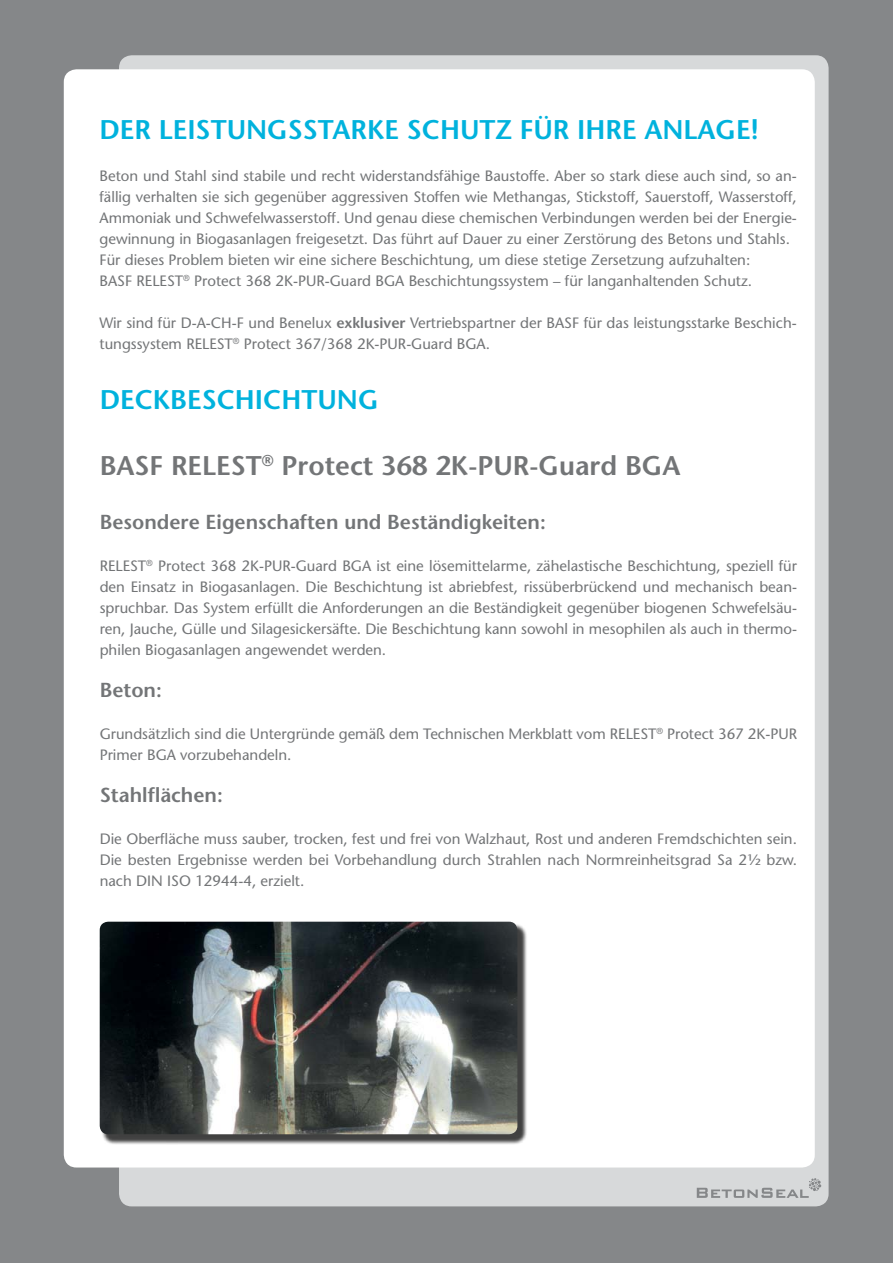
<style>
.page{position:relative;width:893px;height:1263px;background:#858789}
.page>*{position:absolute;margin:0;border:0;box-sizing:border-box;transform-origin:0 0}
.t1{font:600 27px "Stone Sans Std";color:#00b2dd}
.t2{font:600 27px "Stone Sans Std";color:#737577}
.t3{font:600 20.25px "Stone Sans Std";color:#737577}
.t4{font:500 15px/21px "Stone Sans Std";color:#737577}
.s1{font-weight:600}
</style>
<div class="page">
<div style="left:119px;top:55px;width:710px;height:1151px;background:#d7d9da;border-radius:13px"></div>
<div style="left:64px;top:69px;width:751px;height:1098px;background:#fff;border-radius:13px"></div>
<svg style="left:697px;top:1178px;width:124px;height:20px"></svg>
<div style="left:101px;top:923px;width:426px;height:221px;background:#000;opacity:.75"></div>
<img style="left:100px;top:922px;width:417px;height:212px">
<h1 class="t1" style="left:99px;top:113px;width:18px">Der</h1>
<h1 class="t1" style="left:159px;top:113px;width:54px">leistu</h1>
<h1 class="t1" style="left:246px;top:113px;width:39px">ngsstarke</h1>
<h1 class="t1" style="left:407px;top:113px;width:294px">Schutz für ihre Anlage</h1>
<h1 class="t1" style="left:751px;top:113px;width:9px">!</h1>
<p class="t4" style="left:99px;top:165px;width:699px">Beton und Stahl sind stabile und recht widerstandsfähige Baustoffe. Aber so stark diese auch sind, so an&shy;fällig verhalten sie sich gegenüber aggressiven Stoffen wie Methangas, Stickstoff, Sauerstoff, Wasserstoff, Ammoniak und Schwefelwasserstoff. Und genau diese chemischen Verbindungen werden bei der Energie&shy;gewinnung in Biogasanlagen freigesetzt. Das führt auf Dauer zu einer Zerstörung des Betons und Stahls.<br>Für dieses Problem bieten wir eine sichere Beschichtung, um diese stetige Zersetzung aufzuhalten:<br>BASF RELEST<sup>®</sup> Protect 368 2K-PUR-Guard BGA Beschichtungssystem – für langanhaltenden Schutz.</p>
<p class="t4" style="left:99px;top:312px;width:699px">Wir sind für D-A-CH-F und Benelux <span class="s1">exklusiver</span> Vertriebspartner der BASF für das leistungsstarke Beschich&shy;tungssystem RELEST<sup>®</sup> Protect 367/368 2K-PUR-Guard BGA.</p>
<h1 class="t1" style="left:100px;top:383px;width:70px">Deckbes</h1>
<h1 class="t1" style="left:217px;top:383px;width:160px">chichtung</h1>
<h1 class="t2" style="left:100px;top:449px;width:582px">BASF RELEST<sup>®</sup> Protect 368 2K-PUR-Guard BGA</h1>
<h2 class="t3" style="left:100px;top:510px;width:448px">Besondere Eigenschaften und Beständigkeiten:</h2>
<p class="t4" style="left:100px;top:555px;width:699px;text-align:justify">RELEST<sup>®</sup> Protect 368 2K-PUR-Guard BGA ist eine lösemittelarme, zähelastische Beschichtung, speziell für den Einsatz in Biogasanlagen. Die Beschichtung ist abriebfest, rissüberbrückend und mechanisch bean&shy;spruchbar. Das System erfüllt die Anforderungen an die Beständigkeit gegenüber biogenen Schwefelsäu&shy;ren, Jauche, Gülle und Silagesickersäfte. Die Beschichtung kann sowohl in mesophilen als auch in thermo&shy;philen Biogasanlagen angewendet werden.</p>
<h2 class="t3" style="left:100px;top:678px;width:64px">Beton:</h2>
<p class="t4" style="left:100px;top:723px;width:697px">Grundsätzlich sind die Untergründe gemäß dem Technischen Merkblatt vom RELEST<sup>®</sup> Protect 367 2K-PUR<br>Primer BGA vorzubehandeln.</p>
<h2 class="t3" style="left:100px;top:783px;width:125px">Stahlflächen:</h2>
<p class="t4" style="left:100px;top:828px;width:699px;text-align:justify">Die Oberfläche muss sauber, trocken, fest und frei von Walzhaut, Rost und anderen Fremdschichten sein.<br>Die besten Ergebnisse werden bei Vorbehandlung durch Strahlen nach Normreinheitsgrad Sa 2½ bzw. nach DIN ISO 12944-4, erzielt.</p>
</div>
